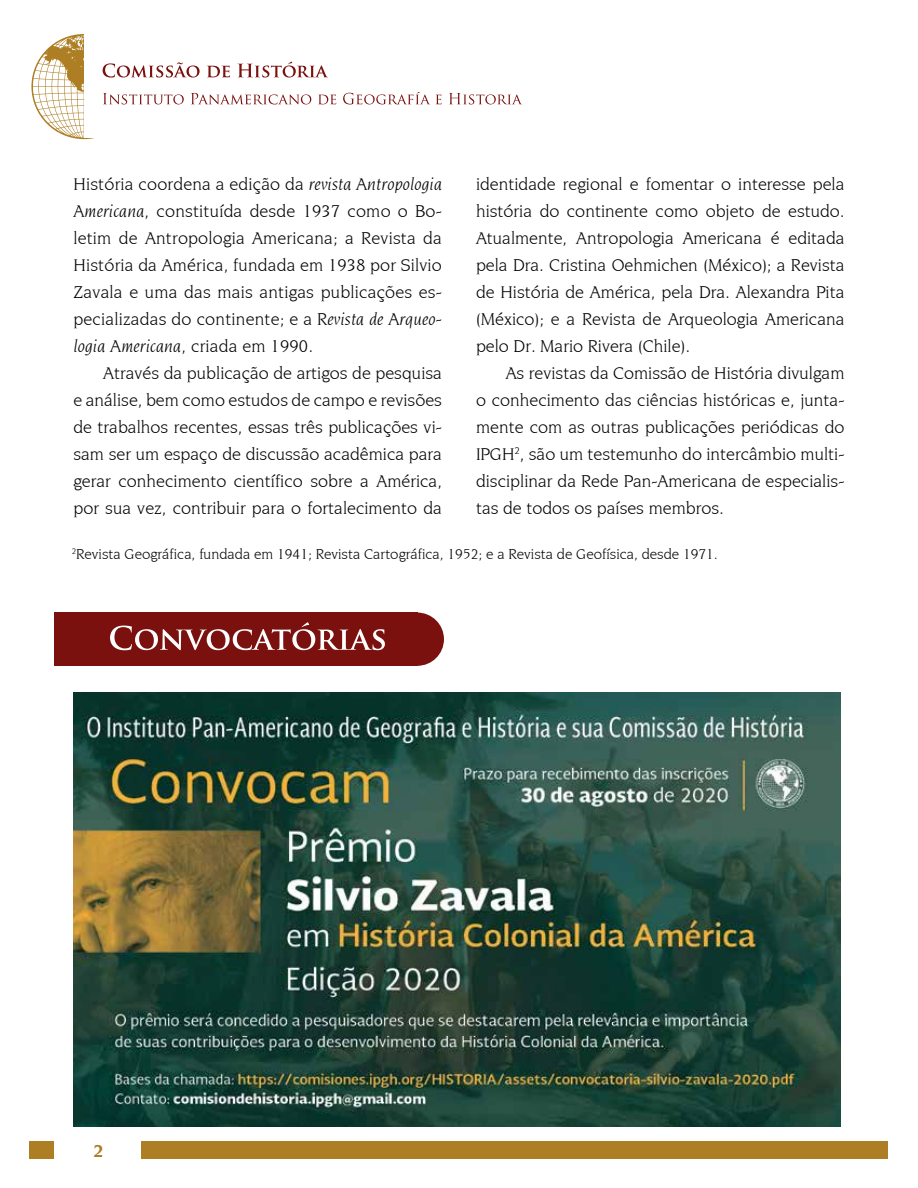
<style>
.page{position:relative;width:918px;height:1188px;background:#fff}
.page>*{position:absolute;margin:0;border:0;box-sizing:border-box;transform-origin:0 0}
.t1{font:18px/27px "Novarese IT Cby BT";color:#000;text-align:justify}
.t2{font:700 18px "Novarese IT Cby BT";color:#ad7e24}
.t3{font:15px "Novarese IT Cby BT";color:#000}
.s1{font-style:italic}
</style>
<div class="page">
<div style="left:30px;top:1141px;width:858px;height:18px;background:#ad7e24"></div>
<div style="left:54px;top:1141px;width:86px;height:19px;background:#fff"></div>
<svg style="left:31px;top:34px;width:305px;height:105px"></svg>
<svg style="left:343px;top:92px;width:87px;height:12px"></svg>
<svg style="left:436px;top:95px;width:6px;height:9px"></svg>
<svg style="left:449px;top:93px;width:73px;height:11px"></svg>
<img style="left:73px;top:693px;width:768px;height:434px">
<div style="left:54px;top:613px;width:364px;height:53px;background:#7a110f"></div>
<div style="left:391px;top:613px;width:53px;height:53px;background:#7a110f;border-radius:50%"></div>
<svg style="left:110px;top:622px;width:275px;height:28px"></svg>
<p class="t1" style="left:73px;top:171px;width:370px">História coordena a edição da <span class="s1">revista Antropologia Americana</span>, constituída desde 1937 como o Bo&shy;letim de Antropologia Americana; a Revista da História da América, fundada em 1938 por Silvio Zavala e uma das mais antigas publicações es&shy;pecializadas do continente; e a <span class="s1">Revista de Arqueo&shy;logia Americana</span>, criada em 1990.</p>
<p class="t1" style="left:73px;top:360px;width:370px;text-indent:30px">Através da publicação de artigos de pesquisa e análise, bem como estudos de campo e revisões de trabalhos recentes, essas três publicações vi&shy;sam ser um espaço de discussão acadêmica para gerar conhecimento científico sobre a América, por sua vez, contribuir para o fortalecimento da</p>
<p class="t1" style="left:476px;top:171px;width:370px">identidade regional e fomentar o interesse pela história do continente como objeto de estudo.<br>Atualmente, Antropologia Americana é editada pela Dra. Cristina Oehmichen (México); a Revista de História de América, pela Dra. Alexandra Pita (México); e a Revista de Arqueologia Americana pelo Dr. Mario Rivera (Chile).</p>
<p class="t1" style="left:476px;top:360px;width:370px;text-indent:30px">As revistas da Comissão de História divulgam o conhecimento das ciências históricas e, junta&shy;mente com as outras publicações periódicas do IPGH<sup>2</sup>, são um testemunho do intercâmbio multi&shy;disciplinar da Rede Pan-Americana de especialis&shy;tas de todos os países membros.</p>
<p class="t3" style="left:72px;top:546px;width:648px"><sup>2</sup>Revista Geográfica, fundada em 1941; Revista Cartográfica, 1952; e a Revista de Geofísica, desde 1971.</p>
<p class="t2" style="left:93px;top:1140px;width:12px">2</p>
</div>
